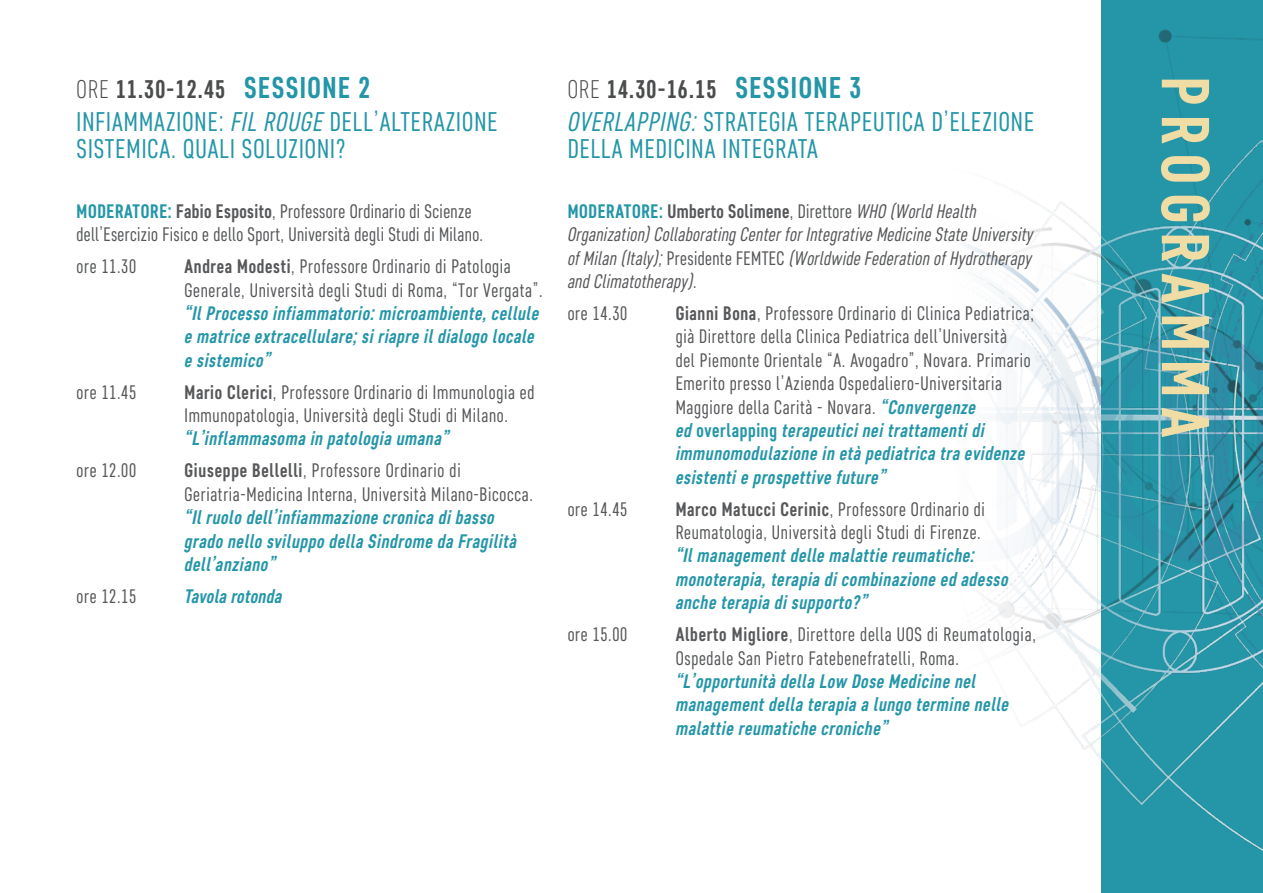
<style>
.page{position:relative;width:1263px;height:893px;background:#fff}
.page>*{position:absolute;margin:0;border:0;box-sizing:border-box;transform-origin:0 0}
.t1{font:700 67.5px "Core Sans D57 Cn";letter-spacing:.14em;color:#f0dca5}
.t2{font:27px/27px "Core Sans D37 Cn";letter-spacing:.04em;color:#2496a8}
.t3{font:700 25.5px "Core Sans D57 Cn";letter-spacing:.05em;color:#4b4c4d}
.t4{font:19.5px/23.4px "Core Sans D37 Cn";letter-spacing:.035em;color:#57585a}
.t5{font:italic 700 19.5px/23.4px "Core Sans D57 Cn";letter-spacing:.035em;color:#2496a8}
.t6{font:italic 19.5px/23.4px "Core Sans D37 Cn";letter-spacing:.02em;color:#57585a;text-align:justify}
.t7{font:700 19.5px "Core Sans D57 Cn";letter-spacing:.02em;color:#57585a}
.s1{font-family:"Core Sans D27 Cn";font-weight:300}
.s2{font-size:30px;color:#2496a8}
.s3{font-style:italic}
.s4{font-family:"Core Sans D57 Cn";font-weight:700;color:#2496a8}
.s5{font-family:"Core Sans D57 Cn";font-weight:700}
.s6{color:#2496a8}
.s7{font-family:"Core Sans D37 Cn";font-weight:400}
.s8{font-family:"Core Sans D37 Cn";font-weight:400;font-style:italic}
.s9{font-style:normal}
.s10{font-family:"Core Sans D57 Cn";font-weight:700;font-style:italic;color:#2496a8}
</style>
<div class="page">
<img style="left:963px;top:0;width:300px;height:893px">
<h3 class="t3" style="left:77px;top:74px;width:295px"><span class="s1">ORE</span> 11.30-12.45 <span class="s2">SESSIONE 2</span></h3>
<h2 class="t2" style="left:77px;top:108px;width:422px">INFIAMMAZIONE: <span class="s3">FIL ROUGE</span> DELL’ALTERAZIONE<br>SISTEMICA. QUALI SOLUZIONI?</h2>
<p class="t4" style="left:77px;top:199px;width:408px"><span class="s4">MODERATORE:</span> <span class="s5">Fabio Esposito</span>, Professore Ordinario di Scienze dell’Esercizio Fisico e dello Sport, Università degli Studi di Milano.</p>
<p class="t4" style="left:77px;top:254px;width:61px">ore 11.30</p>
<p class="t4" style="left:185px;top:254px;width:360px"><span class="s5">Andrea Modesti</span>, Professore Ordinario di Patologia<br>Generale, Università degli Studi di Roma, “Tor Vergata”.</p>
<p class="t5" style="left:185px;top:301px;width:356px">“Il Processo infiammatorio: microambiente, cellule e matrice extracellulare; si riapre il dialogo locale e sistemico”</p>
<p class="t4" style="left:77px;top:380px;width:61px">ore 11.45</p>
<p class="t4" style="left:185px;top:380px;width:351px"><span class="s5">Mario Clerici</span>, Professore Ordinario di Immunologia ed<br>Immunopatologia, Università degli Studi di Milano.</p>
<p class="t5" style="left:185px;top:427px;width:266px">“L’inflammasoma in patologia umana”</p>
<p class="t4" style="left:77px;top:459px;width:61px">ore 12.00</p>
<p class="t4" style="left:185px;top:459px;width:350px"><span class="s5">Giuseppe Bellelli</span>, Professore Ordinario di<br>Geriatria-Medicina Interna, Università Milano-Bicocca.</p>
<p class="t5" style="left:185px;top:505px;width:333px">“Il ruolo dell’infiammazione cronica di basso grado nello sviluppo della Sindrome da Fragilità dell’anziano”</p>
<p class="t4" style="left:77px;top:584px;width:61px">ore 12.15</p>
<p class="t5" style="left:185px;top:584px;width:99px">Tavola rotonda</p>
<h3 class="t3" style="left:568px;top:74px;width:295px"><span class="s1">ORE</span> 14.30-16.15 <span class="s2">SESSIONE 3</span></h3>
<h2 class="t2" style="left:568px;top:108px;width:468px"><span class="s3">OVERLAPPING:</span> STRATEGIA TERAPEUTICA D’ELEZIONE<br>DELLA MEDICINA INTEGRATA</h2>
<p class="t7" style="left:568px;top:199px;width:410px"><span class="s6">MODERATORE:</span> Umberto Solimene<span class="s7">, Direttore</span> <span class="s8">WHO (World Health</span></p>
<p class="t6" style="left:568px;top:223px;width:467px">Organization) Collaborating Center for Integrative Medicine State University of Milan (Italy); <span class="s9">Presidente FEMTEC</span> (Worldwide Federation of Hydrotherapy and Climatotherapy).</p>
<p class="t4" style="left:568px;top:301px;width:61px">ore 14.30</p>
<p class="t4" style="left:676px;top:301px;width:360px"><span class="s5">Gianni Bona</span>, Professore Ordinario di Clinica Pediatrica; già Direttore della Clinica Pediatrica dell’Università<br>del Piemonte Orientale “A. Avogadro”, Novara. Primario Emerito presso l’Azienda Ospedaliero-Universitaria Maggiore della Carità - Novara. <span class="s10">“Convergenze</span></p>
<p class="t5" style="left:676px;top:418px;width:350px">ed <span class="s9">overlapping</span> terapeutici nei trattamenti di immunomodulazione in età pediatrica tra evidenze esistenti e prospettive future”</p>
<p class="t4" style="left:568px;top:497px;width:61px">ore 14.45</p>
<p class="t4" style="left:676px;top:497px;width:311px"><span class="s5">Marco Matucci Cerinic</span>, Professore Ordinario di<br>Reumatologia, Università degli Studi di Firenze.</p>
<p class="t5" style="left:676px;top:544px;width:334px">“Il management delle malattie reumatiche: monoterapia, terapia di combinazione ed adesso anche terapia di supporto?”</p>
<p class="t4" style="left:568px;top:622px;width:61px">ore 15.00</p>
<p class="t4" style="left:676px;top:622px;width:362px"><span class="s5">Alberto Migliore</span>, Direttore della UOS di Reumatologia,<br>Ospedale San Pietro Fatebenefratelli, Roma.</p>
<p class="t5" style="left:676px;top:669px;width:334px">“L’opportunità della Low Dose Medicine nel management della terapia a lungo termine nelle malattie reumatiche croniche”</p>
<h1 class="t1" style="left:1226px;top:77px;width:362px;rotate:90deg">PROGRAMMA</h1>
</div>
